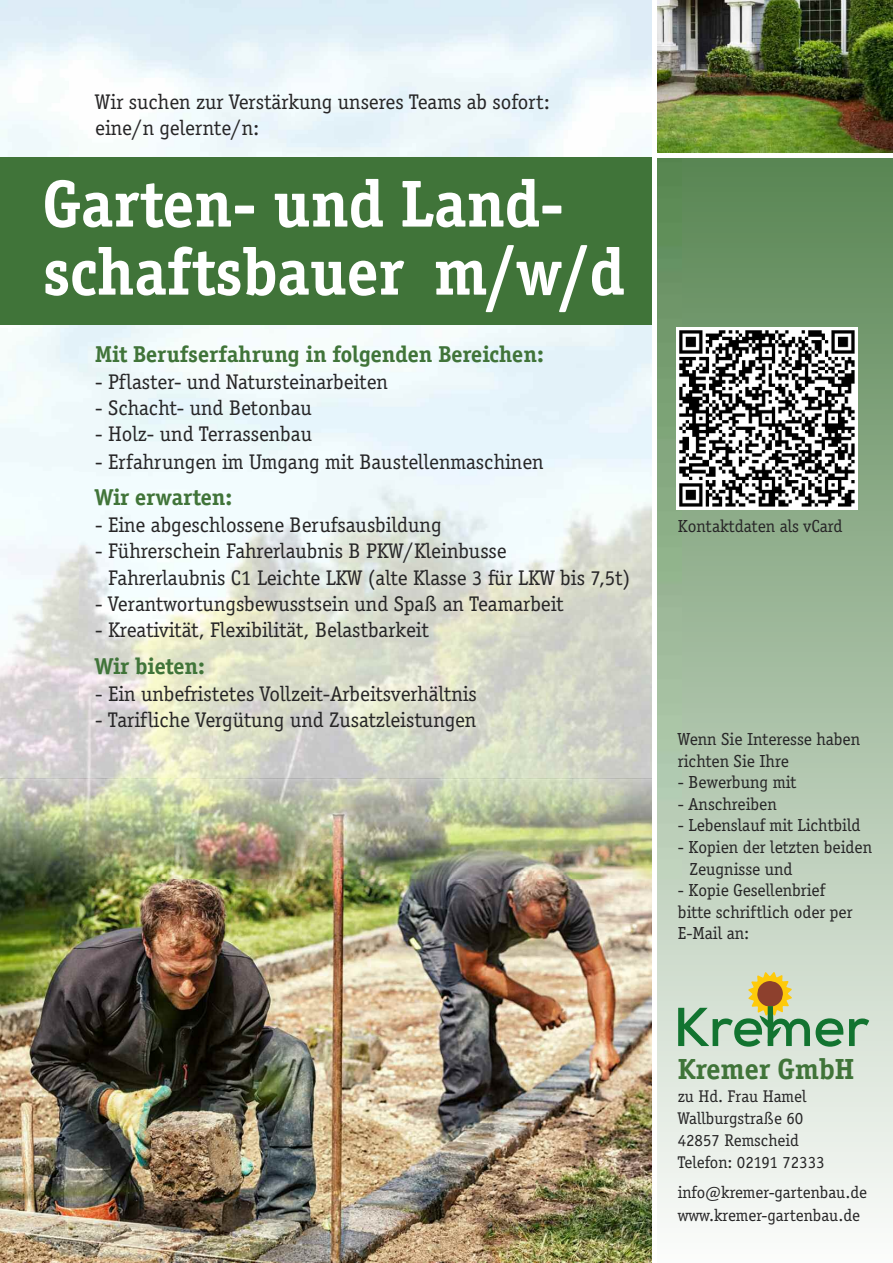
<style>
.page{position:relative;width:893px;height:1263px;background:#fff}
.page>*{position:absolute;margin:0;border:0;box-sizing:border-box;transform-origin:0 0}
.t1{font:700 68.4px/68.1px "Officina Serif";color:#fff}
.t2{font:700 30px "Officina Serif";color:#407439}
.t3{font:700 23.7px "Officina Serif";color:#407439}
.t4{font:21.9px/26.2px "Officina Serif";color:#272627}
.t5{font:18px/21.6px "Officina Serif";color:#272627}
.t6{font:17.55px/22.2px "Officina Serif";color:#272627}
</style>
<div class="page">
<img style="left:0;top:889px;width:652px;height:374px">
<img style="left:0;top:119px;width:80px;height:770px">
<img style="left:80px;top:878px;width:572px;height:11px">
<svg style="left:658px;top:158px;width:235px;height:1060px;background:#acc2a9"></svg>
<img style="left:80px;top:78px;width:601px;height:800px">
<svg style="left:678px;top:972px;width:191px;height:75px;background:#b1c6a6"></svg>
<div style="left:0;top:158px;width:652px;height:167px;background:#407439"></div>
<div style="left:658px;top:0;width:235px;height:157px;background:#fff"></div>
<img style="left:658px;top:0;width:235px;height:153px">
<img style="left:676px;top:328px;width:182px;height:181px">
<p class="t4" style="left:95px;top:89px;width:456px">Wir suchen zur Verstärkung unseres Teams ab sofort: eine/n gelernte/n:</p>
<h1 class="t1" style="left:42px;top:169px;width:584px">Garten- und Land&shy;schaftsbauer m/w/d</h1>
<p class="t3" style="left:95px;top:340px;width:450px">Mit Berufserfahrung in folgenden Bereichen:</p>
<p class="t4" style="left:95px;top:368px;width:294px">- Pflaster- und Natursteinarbeiten</p>
<p class="t4" style="left:95px;top:394px;width:218px">- Schacht- und Betonbau</p>
<p class="t4" style="left:95px;top:420px;width:218px">- Holz- und Terrassenbau</p>
<p class="t4" style="left:95px;top:448px;width:450px">- Erfahrungen im Umgang mit Baustellenmaschinen</p>
<p class="t3" style="left:95px;top:483px;width:138px">Wir erwarten:</p>
<p class="t4" style="left:95px;top:512px;width:348px">- Eine abgeschlossene Berufsausbildung</p>
<p class="t4" style="left:108px;top:538px;width:524px;text-indent:-13px">- Führerschein Fahrerlaubnis B PKW/Kleinbusse<br>Fahrerlaubnis C1 Leichte LKW (alte Klasse 3 für LKW bis 7,5t)</p>
<p class="t4" style="left:95px;top:590px;width:470px">- Verantwortungsbewusstsein und Spaß an Teamarbeit</p>
<p class="t4" style="left:95px;top:616px;width:335px">- Kreativität, Flexibilität, Belastbarkeit</p>
<p class="t3" style="left:95px;top:652px;width:111px">Wir bieten:</p>
<p class="t4" style="left:95px;top:680px;width:383px">- Ein unbefristetes Vollzeit-Arbeitsverhältnis</p>
<p class="t4" style="left:95px;top:706px;width:383px">- Tarifliche Vergütung und Zusatzleistungen</p>
<p class="t5" style="left:678px;top:515px;width:166px">Kontaktdaten als vCard</p>
<p class="t5" style="left:678px;top:728px;width:184px">Wenn Sie Interesse haben richten Sie Ihre</p>
<p class="t5" style="left:678px;top:771px;width:120px">- Bewerbung mit</p>
<p class="t5" style="left:678px;top:793px;width:100px">- Anschreiben</p>
<p class="t5" style="left:678px;top:814px;width:184px">- Lebenslauf mit Lichtbild</p>
<p class="t5" style="left:690px;top:836px;width:184px;text-indent:-12px">- Kopien der letzten beiden<br>Zeugnisse und</p>
<p class="t5" style="left:678px;top:879px;width:176px">- Kopie Gesellenbrief bitte schriftlich oder per<br>E-Mail an:</p>
<h2 class="t2" style="left:678px;top:1051px;width:178px">Kremer GmbH</h2>
<p class="t6" style="left:678px;top:1084px;width:149px">zu Hd. Frau Hamel<br>Wallburgstraße 60<br>42857 Remscheid<br>Telefon: 02191 72333</p>
<p class="t6" style="left:678px;top:1181px;width:191px">info@kremer-gartenbau.de www.kremer-gartenbau.de</p>
</div>
